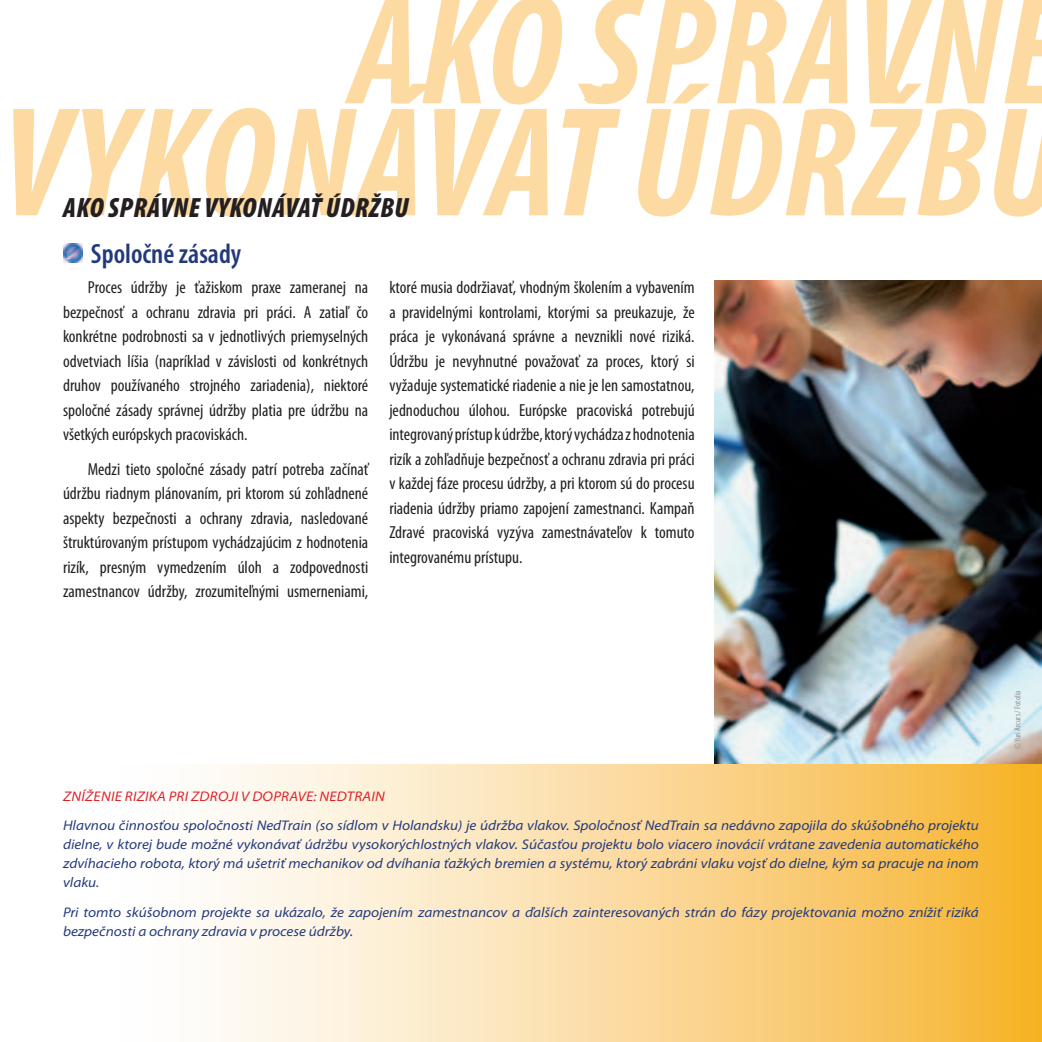
<style>
.page{position:relative;width:1042px;height:1042px;background:#fff}
.page>*{position:absolute;margin:0;border:0;box-sizing:border-box;transform-origin:0 0}
.t1{font:italic 700 condensed 157.5px/112px "Myriad Pro";letter-spacing:.015em;color:#fcdaa1;text-align:right}
.t2{font:italic 900 condensed 28px "Myriad Pro";letter-spacing:.02em;color:#231f20}
.t3{font:600 condensed 28px "Myriad Pro";color:#23397c}
.t4{font:condensed 17.5px/24.5px "Myriad Pro";color:#231f20;text-align:justify}
.t5{font:italic semi-expanded 14px/19.2px "Myriad Pro";color:#23397c;text-align:justify}
.t6{font:italic semi-expanded 14px "Myriad Pro";letter-spacing:.02em;color:#df2027}
.t7{font:condensed 8.75px "Myriad Pro";color:#939598}
</style>
<div class="page">
<img style="left:714px;top:280px;width:328px;height:484px">
<img style="left:63px;top:244px;width:19px;height:19px">
<svg style="left:220px;top:764px;width:822px;height:278px;background:#fad999"></svg>
<h1 class="t1" style="left:2px;top:-8px;width:1061px">AKO SPRÁVNE<br>VYKONÁVAŤ ÚDRŽBU</h1>
<h2 class="t2" style="left:63px;top:193px;width:347px">AKO SPRÁVNE VYKONÁVAŤ ÚDRŽBU</h2>
<h2 class="t3" style="left:91px;top:238px;width:152px">Spoločné zásady</h2>
<p class="t4" style="left:63px;top:275px;width:307px;text-indent:25px">Proces údržby je ťažiskom praxe zameranej na bezpečnosť a ochranu zdravia pri práci. A zatiaľ čo konkrétne podrobnosti sa v jednotlivých priemyselných odvetviach líšia (napríklad v závislosti od konkrétnych druhov používaného strojného zariadenia), niektoré spoločné zásady správnej údržby platia pre údržbu na všetkých európskych pracoviskách.</p>
<p class="t4" style="left:63px;top:456px;width:307px;text-indent:25px">Medzi tieto spoločné zásady patrí potreba začínať údržbu riadnym plánovaním, pri ktorom sú zohľadnené aspekty bezpečnosti a ochrany zdravia, nasledované štruktúrovaným prístupom vychádzajúcim z hodnotenia rizík, presným vymedzením úloh a zodpovednosti zamestnancov údržby, zrozumiteľnými usmerneniami,</p>
<p class="t4" style="left:389px;top:275px;width:307px">ktoré musia dodržiavať, vhodným školením a vybavením a pravidelnými kontrolami, ktorými sa preukazuje, že práca je vykonávaná správne a nevznikli nové riziká.<br>Údržbu je nevyhnutné považovať za proces, ktorý si vyžaduje systematické riadenie a nie je len samostatnou, jednoduchou úlohou. Európske pracoviská potrebujú integrovaný prístup k údržbe, ktorý vychádza z hodnotenia rizík a zohľadňuje bezpečnosť a ochranu zdravia pri práci v každej fáze procesu údržby, a pri ktorom sú do procesu riadenia údržby priamo zapojení zamestnanci. Kampaň Zdravé pracoviská vyzýva zamestnávateľov k tomuto integrovanému prístupu.</p>
<p class="t6" style="left:63px;top:788px;width:323px">ZNÍŽENIE RIZIKA PRI ZDROJI V DOPRAVE: NEDTRAIN</p>
<p class="t5" style="left:63px;top:815px;width:917px">Hlavnou činnosťou spoločnosti NedTrain (so sídlom v Holandsku) je údržba vlakov. Spoločnosť NedTrain sa nedávno zapojila do skúšobného projektu dielne, v ktorej bude možné vykonávať údržbu vysokorýchlostných vlakov. Súčasťou projektu bolo viacero inovácií vrátane zavedenia automatického zdvíhacieho robota, ktorý má ušetriť mechanikov od dvíhania ťažkých bremien a systému, ktorý zabráni vlaku vojsť do dielne, kým sa pracuje na inom vlaku.</p>
<p class="t5" style="left:63px;top:902px;width:917px">Pri tomto skúšobnom projekte sa ukázalo, že zapojením zamestnancov a ďalších zainteresovaných strán do fázy projektovania možno znížiť riziká bezpečnosti a ochrany zdravia v procese údržby.</p>
<p class="t7" style="left:1012px;top:749px;width:60px;rotate:-90deg">© Yuri Arcurs / Fotolia</p>
</div>
